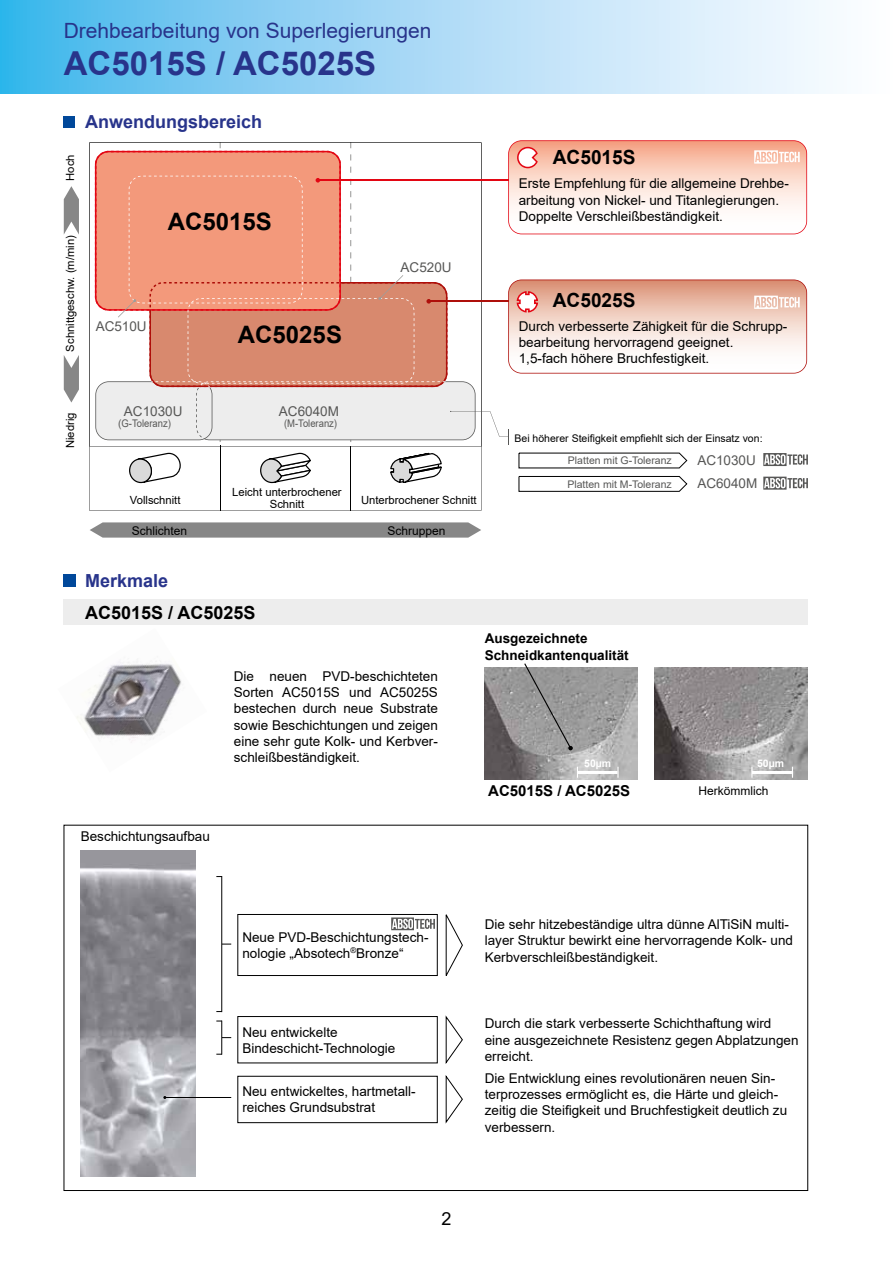
<style>
.page{position:relative;width:893px;height:1263px;background:#fff}
.page>*{position:absolute;margin:0;border:0;box-sizing:border-box;transform-origin:0 0}
.t1{font:700 33px "Arial";color:#28348b}
.t2{font:700 24px "Arial";color:#000}
.t3{font:21px "Arial";color:#28348b}
.t4{font:700 19.5px "Arial";color:#000}
.t5{font:700 18px "Arial";color:#28348b}
.t6{font:700 18px "Arial";color:#000}
.t7{font:18px "Arial";color:#000}
.t8{font:700 15px "Arial";color:#000}
.t9{font:13.5px/16.2px "Arial";color:#000}
.t10{font:13.5px/23.4px "Arial";color:#575756}
.t11{font:700 13.5px/16.2px "Arial";color:#000}
.t12{font:12px "Arial";color:#000}
.t13{font:11.25px/12px "Arial";color:#000;text-align:center}
.t14{font:10.5px "Arial";color:#575756}
.t15{font:10.5px "Arial";color:#000}
.t16{font:10.5px "Arial";color:#575756;scale:.9 1}
.t17{font:700 10.5px "Arial";color:#fff}
</style>
<div class="page">
<svg style="left:0;top:0;width:830px;height:94px;background:#a2d8f5"></svg>
<div style="left:64px;top:116px;width:11px;height:11px;background:#00489a"></div>
<div style="left:64px;top:574px;width:12px;height:12px;background:#00489a"></div>
<svg style="left:90px;top:522px;width:391px;height:16px;background:#909090"></svg>
<svg style="left:89px;top:142px;width:392px;height:369px"></svg>
<svg style="left:64px;top:186px;width:15px;height:49px"></svg>
<svg style="left:64px;top:355px;width:15px;height:47px"></svg>
<svg style="left:763px;top:453px;width:45px;height:13px"></svg>
<svg style="left:763px;top:477px;width:45px;height:13px"></svg>
<svg style="left:95px;top:140px;width:712px;height:305px"></svg>
<img style="left:81px;top:850px;width:115px;height:326px">
<svg style="left:519px;top:453px;width:168px;height:15px"></svg>
<svg style="left:519px;top:476px;width:168px;height:16px"></svg>
<div style="left:64px;top:600px;width:744px;height:25px;background:#ededed"></div>
<img style="left:77px;top:661px;width:105px;height:82px">
<hr style="left:221px;top:876px;width:1px;height:136px;background:#000">
<hr style="left:221px;top:1020px;width:1px;height:34px;background:#000">
<hr style="left:165px;top:1097px;width:66px;height:1px;background:#000">
<svg style="left:446px;top:914px;width:17px;height:62px"></svg>
<div style="left:238px;top:914px;width:199px;height:62px;border:1px solid #000"></div>
<svg style="left:446px;top:1016px;width:17px;height:48px"></svg>
<div style="left:238px;top:1016px;width:199px;height:47px;border:1px solid #000"></div>
<svg style="left:446px;top:1075px;width:17px;height:48px"></svg>
<div style="left:238px;top:1076px;width:199px;height:47px;border:1px solid #000"></div>
<img style="left:485px;top:668px;width:153px;height:111px">
<img style="left:655px;top:668px;width:153px;height:111px">
<svg style="left:391px;top:917px;width:44px;height:13px"></svg>
<hr style="left:577px;top:771px;width:40px;height:3px;background:#fff">
<svg style="left:617px;top:767px;width:2px;height:11px"></svg>
<hr style="left:752px;top:771px;width:40px;height:3px;background:#fff">
<svg style="left:523px;top:663px;width:50px;height:87px;background:#9a9a9a"></svg>
<h3 class="t3" style="left:64px;top:16px;width:369px">Drehbearbeitung von Superlegierungen</h3>
<h1 class="t1" style="left:64px;top:40px;width:314px">AC5015S / AC5025S</h1>
<p class="t13" style="left:64px;top:181px;width:28px;rotate:-90deg">Hoch</p>
<h3 class="t5" style="left:85px;top:109px;width:179px">Anwendungsbereich</h3>
<p class="t13" style="left:64px;top:352px;width:118px;rotate:-90deg">Schnittgeschw. (m/min)</p>
<p class="t10" style="left:96px;top:314px;width:53px">AC510U</p>
<h2 class="t2" style="left:168px;top:204px;width:106px">AC5015S</h2>
<h2 class="t2" style="left:238px;top:317px;width:106px">AC5025S</h2>
<p class="t10" style="left:401px;top:255px;width:53px">AC520U</p>
<h3 class="t4" style="left:553px;top:144px;width:84px">AC5015S</h3>
<p class="t9" style="left:519px;top:175px;width:272px">Erste Empfehlung für die allgemeine Drehbe&shy;arbeitung von Nickel- und Titanlegierungen.<br>Doppelte Verschleißbeständigkeit.</p>
<h3 class="t4" style="left:553px;top:286px;width:84px">AC5025S</h3>
<p class="t9" style="left:519px;top:318px;width:270px">Durch verbesserte Zähigkeit für die Schrupp&shy;bearbeitung hervorragend geeignet.<br>1,5-fach höhere Bruchfestigkeit.</p>
<p class="t13" style="left:64px;top:448px;width:37px;rotate:-90deg">Niedrig</p>
<p class="t10" style="left:124px;top:399px;width:60px">AC1030U</p>
<p class="t10" style="left:279px;top:399px;width:62px">AC6040M</p>
<p class="t14" style="left:118px;top:416px;width:54px">(G-Toleranz)</p>
<p class="t16" style="left:284px;top:416px;width:60px">(M-Toleranz)</p>
<p class="t13" style="left:130px;top:494px;width:52px">Vollschnitt</p>
<p class="t13" style="left:232px;top:486px;width:111px">Leicht unterbrochener<br>Schnitt</p>
<p class="t13" style="left:361px;top:494px;width:117px">Unterbrochener Schnitt</p>
<p class="t12" style="left:132px;top:522px;width:57px">Schlichten</p>
<p class="t12" style="left:387px;top:522px;width:60px">Schruppen</p>
<p class="t15" style="left:514px;top:431px;width:250px">Bei höherer Steifigkeit empfiehlt sich der Einsatz von:</p>
<p class="t14" style="left:568px;top:453px;width:105px">Platten mit G-Toleranz</p>
<p class="t14" style="left:567px;top:477px;width:106px">Platten mit M-Toleranz</p>
<p class="t10" style="left:697px;top:448px;width:62px">AC1030U<br>AC6040M</p>
<h3 class="t5" style="left:85px;top:568px;width:85px">Merkmale</h3>
<h3 class="t6" style="left:85px;top:600px;width:172px">AC5015S / AC5025S</h3>
<p class="t9" style="left:234px;top:668px;width:206px;text-align:justify">Die neuen PVD-beschichteten Sorten AC5015S und AC5025S bestechen durch neue Substrate sowie Beschichtungen und zeigen eine sehr gute Kolk- und Kerbver&shy;schleißbeständigkeit.</p>
<p class="t9" style="left:81px;top:828px;width:131px">Beschichtungsaufbau</p>
<p class="t11" style="left:485px;top:631px;width:146px">Ausgezeichnete<br>Schneidkantenqualität</p>
<p class="t17" style="left:584px;top:756px;width:29px">50µm</p>
<p class="t17" style="left:757px;top:756px;width:29px">50µm</p>
<p class="t8" style="left:488px;top:780px;width:144px">AC5015S / AC5025S</p>
<p class="t12" style="left:698px;top:783px;width:71px">Herkömmlich</p>
<p class="t9" style="left:242px;top:929px;width:188px">Neue PVD-Beschichtungstech&shy;nologie „Absotech<sup>®</sup>Bronze“</p>
<p class="t9" style="left:242px;top:1024px;width:155px">Neu entwickelte<br>Bindeschicht-Technologie</p>
<p class="t9" style="left:242px;top:1083px;width:175px">Neu entwickeltes, hartmetall&shy;reiches Grundsubstrat</p>
<p class="t9" style="left:485px;top:916px;width:310px">Die sehr hitzebeständige ultra dünne AlTiSiN multi&shy;layer Struktur bewirkt eine hervorragende Kolk- und<br>Kerbverschleißbeständigkeit.</p>
<p class="t9" style="left:485px;top:1015px;width:315px">Durch die stark verbesserte Schichthaftung wird eine ausgezeichnete Resistenz gegen Abplatzungen erreicht.</p>
<p class="t9" style="left:485px;top:1070px;width:304px">Die Entwicklung eines revolutionären neuen Sin&shy;terprozesses ermöglicht es, die Härte und gleich&shy;zeitig die Steifigkeit und Bruchfestigkeit deutlich zu verbessern.</p>
<h3 class="t7" style="left:441px;top:1206px;width:12px">2</h3>
</div>
